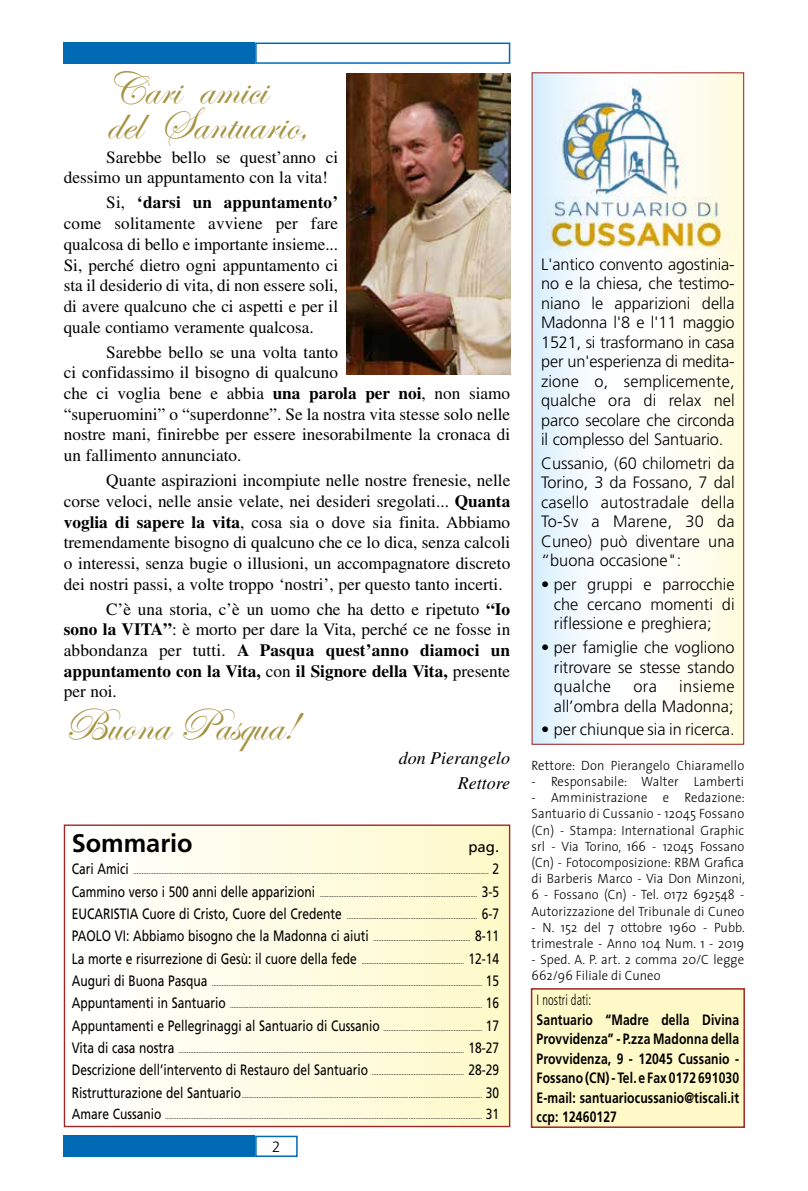
<style>
.page{position:relative;width:808px;height:1191px;background:#fff}
.page>*{position:absolute;margin:0;border:0;box-sizing:border-box;transform-origin:0 0}
.t1{font:46.5px/34.5px "Edwardian Script ITC";color:#a69443}
.t2{font:700 25.35px "Frutiger";color:#000}
.t3{font:italic 18px/24.9px "Times";color:#000;text-align:right}
.t4{font:17.25px/20.7px "Times";color:#000;text-align:justify}
.t5{font:300 16.5px/19.5px "Frutiger";color:#000;text-align:justify}
.t6{font:700 15px/19.5px "Frutiger";letter-spacing:.01em;color:#000;text-align:justify;scale:.81 1}
.t7{font:300 condensed 15px "Frutiger";letter-spacing:.01em;color:#000;scale:.81 1}
.t8{font:15px "Frutiger";color:#000}
.t9{font:300 15px "Frutiger";color:#000}
.t10{font:300 13.5px/16.2px "The Sans";letter-spacing:.01em;color:#000;scale:.94 1}
.t11{font:7.5px "Frutiger";color:#000;scale:.8 1}
.t12{font:7.35px "Frutiger";color:#000;scale:.82 1}
.s1{font-weight:700}
.s2{font-size:15px}
.s3{font-size:14.55px}
</style>
<div class="page">
<div style="left:255px;top:1135px;width:43px;height:22px;border:2px solid #0069b4"></div>
<div style="left:255px;top:43px;width:255px;height:21px;border:2px solid #0069b4"></div>
<div style="left:64px;top:1135px;width:191px;height:22px;background:#0069b4"></div>
<div style="left:64px;top:43px;width:191px;height:21px;background:#0069b4"></div>
<svg style="left:533px;top:74px;width:209px;height:669px"></svg>
<div style="left:531px;top:72px;width:213px;height:673px;border:1px solid #9e2624"></div>
<div style="left:531px;top:989px;width:213px;height:138px;background:#fff9c7"></div>
<div style="left:531px;top:988px;width:214px;height:140px;border:2px solid #9e2624"></div>
<img style="left:347px;top:73px;width:163px;height:301px">
<img style="left:537px;top:75px;width:202px;height:174px">
<div style="left:64px;top:825px;width:446px;height:301px;background:linear-gradient(to right,#fff,#fff9c9)"></div>
<div style="left:64px;top:824px;width:446px;height:303px;border:1px solid #9e2624"></div>
<h1 class="t1" style="left:106px;top:74px;width:204px">Cari amici del Santuario,</h1>
<h3 class="t4" style="left:64px;top:146px;width:276px;text-indent:43px">Sarebbe bello se quest’anno ci dessimo un appuntamento con la vita!</h3>
<p class="t4" style="left:64px;top:192px;width:276px;text-indent:43px">Si, <span class="s1">‘darsi un appuntamento’ </span>come solitamente avviene per fare qualcosa di bello e importante insieme...<br>Si, perché dietro ogni appuntamento ci sta il desiderio di vita, di non essere soli, di avere qualcuno che ci aspetti e per il quale contiamo veramente qualcosa.</p>
<p class="t4" style="left:64px;top:341px;width:448px;text-align:left;text-indent:43px">Sarebbe bello se una volta tanto<br>ci confidassimo il bisogno di qualcuno<br>che ci voglia bene e abbia <span class="s1">una parola per noi</span>, non siamo “superuomini” o “superdonne”. Se la nostra vita stesse solo nelle nostre mani, finirebbe per essere inesorabilmente la cronaca di un fallimento annunciato.</p>
<p class="t4" style="left:64px;top:470px;width:448px;text-indent:43px">Quante aspirazioni incompiute nelle nostre frenesie, nelle corse veloci, nelle ansie velate, nei desideri sregolati... <span class="s1">Quanta voglia di sapere la vita</span>, cosa sia o dove sia finita. Abbiamo tremendamente bisogno di qualcuno che ce lo dica, senza calcoli o interessi, senza bugie o illusioni, un accompagnatore discreto dei nostri passi, a volte troppo ‘nostri’, per questo tanto incerti.</p>
<h3 class="t4" style="left:64px;top:598px;width:448px;text-indent:43px">C’è una storia, c’è un uomo che ha detto e ripetuto <span class="s1">“Io sono la VITA”</span>: è morto per dare la Vita, perché ce ne fosse in abbondanza per tutti. <span class="s1">A Pasqua quest’anno diamoci un appuntamento con la Vita,</span> con <span class="s1">il Signore della Vita,</span> presente per noi.</h3>
<h1 class="t1" style="left:64px;top:710px;width:234px">Buona Pasqua!</h1>
<h3 class="t3" style="left:399px;top:746px;width:113px">don Pierangelo<br>Rettore</h3>
<h2 class="t2" style="left:72px;top:828px;width:123px">Sommario</h2>
<h3 class="t8" style="left:468px;top:838px;width:32px">pag.</h3>
<p class="t11" style="left:72px;top:867px;width:536px"><span class="s2">Cari Amici</span> ..................................................................................................................................................................................................................... <span class="s2">2</span></p>
<p class="t11" style="left:72px;top:889px;width:536px"><span class="s2">Cammino verso i 500 anni delle apparizioni</span> .............................................................................................. <span class="s2">3-5</span></p>
<p class="t11" style="left:72px;top:912px;width:536px"><span class="s2">EUCARISTIA Cuore di Cristo, Cuore del Credente</span> .............................................................................. <span class="s2">6-7</span></p>
<p class="t11" style="left:72px;top:934px;width:536px"><span class="s2">PAOLO VI: Abbiamo bisogno che la Madonna ci aiuti</span> .......................................................... <span class="s2">8-11</span></p>
<p class="t11" style="left:72px;top:956px;width:536px"><span class="s2">La morte e risurrezione di Gesù: il cuore della fede</span> ............................................................. <span class="s2">12-14</span></p>
<p class="t11" style="left:72px;top:979px;width:536px"><span class="s2">Auguri di Buona Pasqua</span> .................................................................................................................................................................. <span class="s2">15</span></p>
<p class="t11" style="left:72px;top:1001px;width:536px"><span class="s2">Appuntamenti in Santuario</span> ....................................................................................................................................................... <span class="s2">16</span></p>
<p class="t11" style="left:72px;top:1023px;width:536px"><span class="s2">Appuntamenti e Pellegrinaggi al Santuario di Cussanio</span> ........................................................... <span class="s2">17</span></p>
<p class="t11" style="left:72px;top:1046px;width:536px"><span class="s2">Vita di casa nostra</span> ........................................................................................................................................................................... <span class="s2">18-27</span></p>
<p class="t11" style="left:72px;top:1068px;width:536px"><span class="s2">Descrizione dell’intervento di Restauro del Santuario</span> ....................................................... <span class="s2">28-29</span></p>
<p class="t11" style="left:72px;top:1090px;width:536px"><span class="s2">Ristrutturazione del Santuario</span>................................................................................................................................................ <span class="s2">30</span></p>
<p class="t12" style="left:72px;top:1112px;width:523px"><span class="s3">Amare Cussanio</span> .............................................................................................................................................................................................. <span class="s3">31</span></p>
<h3 class="t9" style="left:272px;top:1137px;width:10px">2</h3>
<p class="t5" style="left:541px;top:254px;width:195px">L'antico convento agostinia&shy;no e la chiesa, che testimo&shy;niano le apparizioni della Madonna l'8 e l'11 maggio 1521, si trasformano in casa per un'esperienza di medita&shy;zione o, semplicemente, qualche ora di relax nel parco secolare che circonda il complesso del Santuario.</p>
<h3 class="t5" style="left:541px;top:453px;width:195px">Cussanio, (60 chilometri da Torino, 3 da Fossano, 7 dal casello autostradale della To-Sv a Marene, 30 da Cuneo) può diventare una “buona occasione":</h3>
<h3 class="t5" style="left:554px;top:575px;width:182px;text-indent:-13px">• per gruppi e parrocchie che cercano momenti di riflessione e preghiera;</h3>
<h3 class="t5" style="left:554px;top:637px;width:182px;text-indent:-13px">• per famiglie che vogliono ritrovare se stesse stando qualche</h3>
<h3 class="t5" style="left:554px;top:676px;width:182px;text-align:right">insieme<br>all’ombra della Madonna;</h3>
<h3 class="t5" style="left:541px;top:720px;width:195px">• per chiunque sia in ricerca.</h3>
<h3 class="t10" style="left:531px;top:756px;width:228px">Rettore: Don Pierangelo Chiaramello</h3>
<h3 class="t10" style="left:531px;top:773px;width:228px">- Responsabile: Walter Lamberti</h3>
<p class="t10" style="left:531px;top:789px;width:228px;text-align:justify">- Amministrazione e Redazione:<br>Santuario di Cussanio - 12045 Fossano (Cn) - Stampa: International Graphic srl - Via Torino, 166 - 12045 Fossano (Cn) - Fotocomposizione: RBM Grafica di Barberis Marco - Via Don Minzoni, 6 - Fossano (Cn) - Tel. 0172 692548 - Autorizzazione del Tribunale di Cuneo</p>
<h3 class="t10" style="left:531px;top:918px;width:228px">- N. 152 del 7 ottobre 1960 - Pubb. trimestrale - Anno 104 Num. 1 - 2019</h3>
<h3 class="t10" style="left:531px;top:951px;width:228px">- Sped. A. P. art. 2 comma 20/C legge<br>662/96 Filiale di Cuneo</h3>
<h3 class="t7" style="left:536px;top:991px;width:69px">I nostri dati:</h3>
<h3 class="t6" style="left:536px;top:1009px;width:252px">Santuario “Madre della Divina Provvidenza” - P.zza Madonna della Provvidenza, 9 - 12045 Cussanio - Fossano (CN) - Tel. e Fax 0172 691030<br>E-mail: santuariocussanio@tiscali.it ccp: 12460127</h3>
<h3 class="t5" style="left:633px;top:676px;width:25px">ora</h3>
</div>
